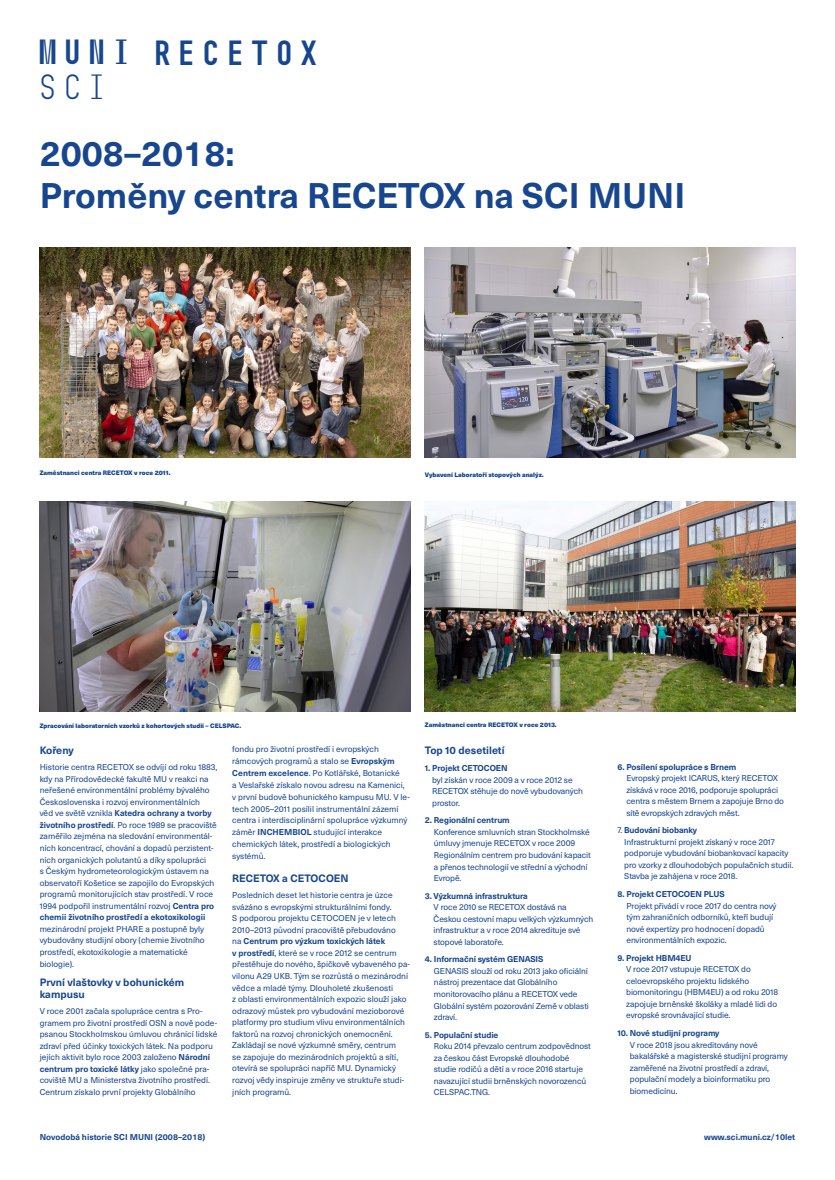
<style>
.page{position:relative;width:835px;height:1180px;background:#fff}
.page>*{position:absolute;margin:0;border:0;box-sizing:border-box;transform-origin:0 0}
.Default{font:700 35px "Neue Haas Unica Pro";color:#17468e}
.Default-2{font:700 35px "Muni";color:#17468e}
.Default-3{font:35px "Muni";color:#17468e}
.Default-4{font:700 10.5px/11.5px "Neue Haas Unica Pro";color:#17468e}
.Default-5{font:8.4px/11.5px "Neue Haas Unica Pro";letter-spacing:-.005em;color:#17468e}
.Default-6{font:700 8.4px "Neue Haas Unica Pro";color:#17468e}
.Default-7{font:900 6.3px "Neue Haas Unica W1 G";color:#17468e}
.s1{font-weight:700}
</style>
<div class="page">
<img style="left:40px;top:248px;width:370px;height:209px">
<img style="left:425px;top:248px;width:370px;height:209px">
<img style="left:40px;top:501px;width:370px;height:210px">
<img style="left:425px;top:501px;width:370px;height:210px">
<p class="Default-2" style="left:35px;top:33px;width:99px">MUNI</p>
<p class="Default-3" style="left:35px;top:69px;width:75px">SCI</p>
<p class="Default-2" style="left:149px;top:34px;width:173px">RECETOX</p>
<p class="Default" style="left:40px;top:132px;width:196px">2008–2018:</p>
<p class="Default" style="left:40px;top:174px;width:647px">Proměny centra RECETOX na SCI MUNI</p>
<p class="Default-7" style="left:40px;top:467px;width:132px">Zaměstnanci centra RECETOX v roce 2011.</p>
<p class="Default-7" style="left:425px;top:469px;width:120px">Vybavení Laboratoří stopových analýz.</p>
<p class="Default-7" style="left:40px;top:721px;width:203px">Zpracování laboratorních vzorků z kohortových studií – CELSPAC.</p>
<p class="Default-7" style="left:425px;top:719px;width:133px">Zaměstnanci centra RECETOX v roce 2013.</p>
<p class="Default-4" style="left:40px;top:744px;width:35px">Kořeny</p>
<p class="Default-5" style="left:40px;top:761px;width:179px">Historie centra RECETOX se odvíjí od roku 1883, kdy na Přírodovědecké fakultě MU v reakci na neřešené environmentální problémy bývalého Československa i rozvoj environmentálních<br>věd ve světě vznikla <span class="s1">Katedra ochrany a tvorby životního prostředí</span>. Po roce 1989 se pracoviště zaměřilo zejména na sledování environmentál&shy;ních koncentrací, chování a dopadů perzistent&shy;ních organických polutantů a díky spolupráci<br>s Českým hydrometeorologickým ústavem na observatoří Košetice se zapojilo do Evropských programů monitorujících stav prostředí. V roce 1994 podpořil instrumentální rozvoj <span class="s1">Centra pro chemii životního prostředí a ekotoxikologii </span>mezinárodní projekt PHARE a postupně byly vybudovány studijní obory (chemie životního prostředí, ekotoxikologie a matematické biologie).</p>
<p class="Default-4" style="left:40px;top:976px;width:146px">První vlaštovky v bohunickém kampusu</p>
<p class="Default-5" style="left:40px;top:1005px;width:179px">V roce 2001 začala spolupráce centra s Pro&shy;gramem pro životní prostředí OSN a nově pode&shy;psanou Stockholmskou úmluvou chránící lidské zdraví před účinky toxických látek. Na podporu jejích aktivit bylo roce 2003 založeno <span class="s1">Národní centrum pro toxické látky</span> jako společné pra&shy;coviště MU a Ministerstva životního prostředí.<br>Centrum získalo první projekty Globálního</p>
<p class="Default-5" style="left:232px;top:743px;width:179px;line-height:11.9px">fondu pro životní prostředí i evropských rámcových programů a stalo se <span class="s1">Evropským Centrem excelence</span>. Po Kotlářské, Botanické<br>a Veslařské získalo novou adresu na Kamenici, v první budově bohunického kampusu MU. V le&shy;tech 2005–2011 posílil instrumentální zázemí centra i interdisciplinární spolupráce výzkumný záměr <span class="s1">INCHEMBIOL</span> studující interakce chemických látek, prostředí a biologických systémů.</p>
<p class="Default-4" style="left:232px;top:872px;width:118px">RECETOX a CETOCOEN</p>
<p class="Default-5" style="left:232px;top:889px;width:179px">Posledních deset let historie centra je úzce svázáno s evropskými strukturálními fondy.<br>S podporou projektu CETOCOEN je v letech 2010–2013 původní pracoviště přebudováno<br>na <span class="s1">Centrum pro výzkum toxických látek<br>v prostředí</span>, které se v roce 2012 se centrum přestěhuje do nového, špičkově vybaveného pa&shy;vilonu A29 UKB. Tým se rozrůstá o mezinárodní vědce a mladé týmy. Dlouholeté zkušenosti<br>z oblasti environmentálních expozic slouží jako odrazový můstek pro vybudování mezioborové platformy pro studium vlivu environmentálních faktorů na rozvoj chronických onemocnění.<br>Zakládají se nové výzkumné směry, centrum<br>se zapojuje do mezinárodních projektů a sítí, otevírá se spolupráci napříč MU. Dynamický rozvoj vědy inspiruje změny ve struktuře studi&shy;jních programů.</p>
<p class="Default-4" style="left:425px;top:744px;width:81px">Top 10 desetiletí</p>
<p class="Default-5" style="left:432px;top:762px;width:152px;text-indent:-7px"><span class="s1">1. Projekt CETOCOEN<br></span>byl získán v roce 2009 a v roce 2012 se<br>RECETOX stěhuje do nově vybudovaných prostor.</p>
<p class="Default-5" style="left:434px;top:814px;width:158px;text-indent:-9px"><span class="s1">2. Regionální centrum<br></span>Konference smluvních stran Stockholmské úmluvy jmenuje RECETOX v roce 2009<br>Regionálním centrem pro budování kapacit a přenos technologií ve střední a východní<br>Evropě.</p>
<p class="Default-5" style="left:433px;top:890px;width:161px;text-indent:-9px"><span class="s1">3. Výzkumná infrastruktura<br></span>V roce 2010 se RECETOX dostává na Českou cestovní mapu velkých výzkumných infrastruktur a v roce 2014 akredituje své stopové laboratoře.</p>
<p class="Default-5" style="left:434px;top:953px;width:156px;text-indent:-9px"><span class="s1">4. Informační systém GENASIS<br></span>GENASIS slouží od roku 2013 jako oficiální nástroj prezentace dat Globálního monitorovacího plánu a RECETOX vede<br>Globální systém pozorování Země v oblasti zdraví.</p>
<p class="Default-5" style="left:434px;top:1029px;width:159px;text-indent:-9px"><span class="s1">5. Populační studie<br></span>Roku 2014 převzalo centrum zodpovědnost za českou část Evropské dlouhodobé studie rodičů a dětí a v roce 2016 startuje navazující studii brněnských novorozenců<br>CELSPAC.TNG.</p>
<p class="Default-5" style="left:626px;top:761px;width:159px;text-indent:-9px"><span class="s1">6. Posílení spolupráce s Brnem<br></span>Evropský projekt ICARUS, který RECETOX získává v roce 2016, podporuje spolupráci centra s městem Brnem a zapojuje Brno do sítě evropských zdravých měst.</p>
<p class="Default-5" style="left:624px;top:824px;width:170px;text-indent:-7px">7. <span class="s1">Budování biobanky<br></span>Infrastrukturní projekt získaný v roce 2017 podporuje vybudování biobankovací kapacity pro vzorky z dlouhodobých populačních studií.<br>Stavba je zahájena v roce 2018.</p>
<p class="Default-5" style="left:626px;top:888px;width:152px;text-indent:-9px"><span class="s1">8. Projekt CETOCOEN PLUS<br></span>Projekt přivádí v roce 2017 do centra nový tým zahraničních odborníků, kteří budují nové expertízy pro hodnocení dopadů environmentálních expozic.</p>
<p class="Default-5" style="left:626px;top:952px;width:153px;text-indent:-9px"><span class="s1">9. Projekt HBM4EU<br></span>V roce 2017 vstupuje RECETOX do celoevropského projektu lidského biomonitoringu (HBM4EU) a od roku 2018 zapojuje brněnské školáky a mladé lidi do evropské srovnávající studie.</p>
<p class="Default-5" style="left:629px;top:1027px;width:159px;text-indent:-12px"><span class="s1">10. Nové studijní programy<br></span>V roce 2018 jsou akreditovány nové bakalářské a magisterské studijní programy zaměřené na životní prostředí a zdraví, populační modely a bioinformatiku pro biomedicínu.</p>
<p class="Default-6" style="left:40px;top:1131px;width:167px">Novodobá historie SCI MUNI (2008–2018)</p>
<p class="Default-6" style="left:704px;top:1131px;width:92px">www.sci.muni.cz/10let</p>
</div>
